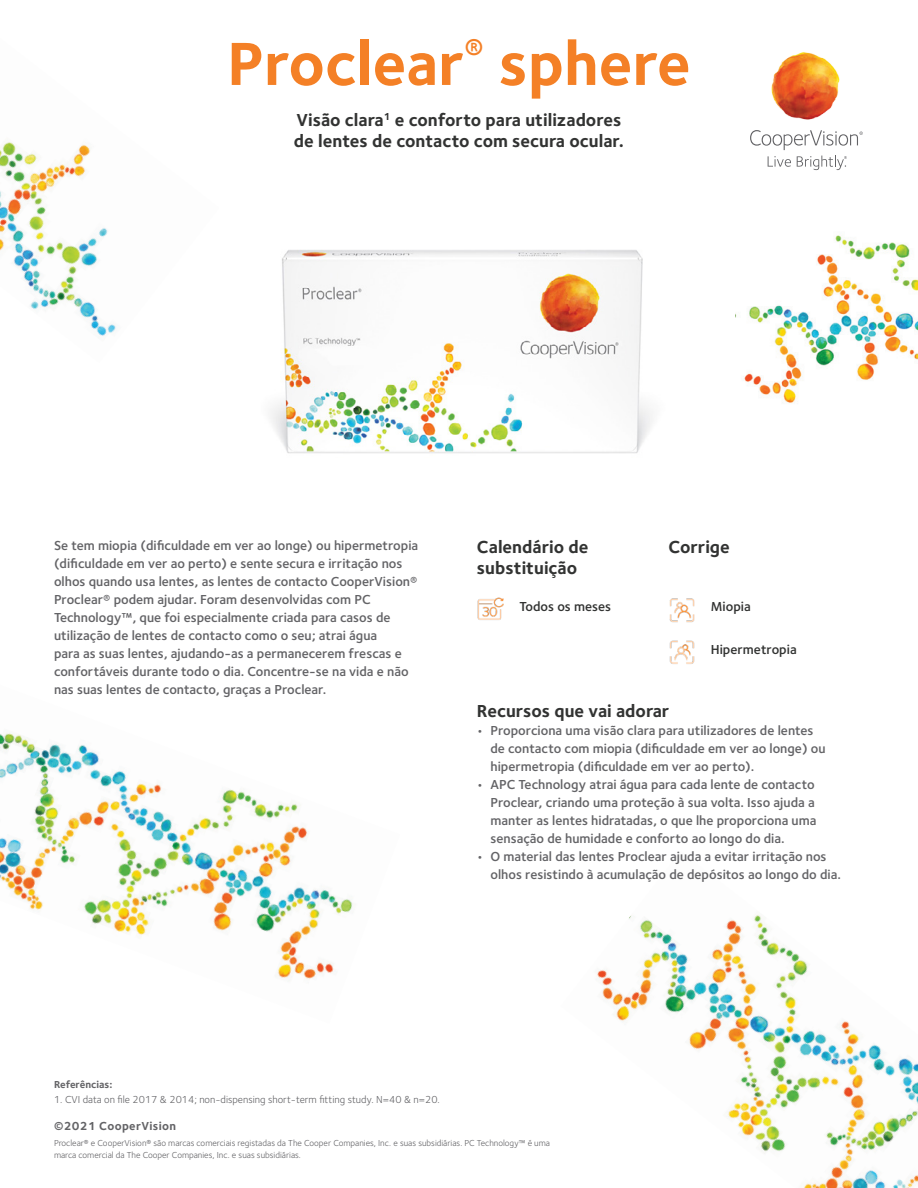
<style>
.page{position:relative;width:918px;height:1188px;background:#fff}
.page>*{position:absolute;margin:0;border:0;box-sizing:border-box;transform-origin:0 0}
.t1{font:700 63px "Foundry Sterling OT3";color:#f48026}
.Header_B{font:700 18px/21px "Foundry Sterling OT3";color:#323332}
.Header_C{font:700 18px/21px "Foundry Sterling OT3";color:#323332}
.body{font:600 13.5px/18px "Foundry Sterling OT3";color:#636366}
.icon_labels{font:600 13.5px "Foundry Sterling OT3";color:#323332}
.t2{font:700 12px "Foundry Sterling OT3";letter-spacing:.03em;color:#636366}
.references{font:10.5px "Foundry Sterling OT3";color:#636366}
.references-2{font:700 10.5px "Foundry Sterling OT3";color:#636366}
.trademark_note{font:9px/12px "Foundry Sterling OT3";color:#636366}
</style>
<div class="page">
<img style="left:0;top:733px;width:353px;height:246px">
<img style="left:596px;top:914px;width:322px;height:274px">
<img style="left:771px;top:52px;width:69px;height:68px">
<svg style="left:768px;top:156px;width:23px;height:11px"></svg>
<svg style="left:750px;top:130px;width:113px;height:20px"></svg>
<svg style="left:797px;top:156px;width:50px;height:14px"></svg>
<img style="left:736px;top:235px;width:182px;height:168px">
<img style="left:0;top:142px;width:116px;height:194px">
<img style="left:271px;top:250px;width:381px;height:204px">
<img style="left:477px;top:597px;width:27px;height:23px">
<img style="left:669px;top:598px;width:26px;height:25px">
<img style="left:669px;top:640px;width:26px;height:24px">
<p class="t1" style="left:227px;top:14px;width:465px">Proclear<sup>®</sup> sphere</p>
<p class="Header_B" style="left:294px;top:109px;width:332px">Visão clara<sup>1</sup> e conforto para utilizadores de lentes de contacto com secura ocular.</p>
<p class="body" style="left:54px;top:535px;width:366px">Se tem miopia (dificuldade em ver ao longe) ou hipermetropia (dificuldade em ver ao perto) e sente secura e irritação nos olhos quando usa lentes, as lentes de contacto CooperVision® Proclear® podem ajudar. Foram desenvolvidas com PC Technology™, que foi especialmente criada para casos de utilização de lentes de contacto como o seu; atrai água<br>para as suas lentes, ajudando-as a permanecerem frescas e confortáveis durante todo o dia. Concentre-se na vida e não nas suas lentes de contacto, graças a Proclear.</p>
<p class="Header_C" style="left:477px;top:535px;width:113px">Calendário de substituição</p>
<p class="Header_C" style="left:669px;top:535px;width:63px">Corrige</p>
<p class="icon_labels" style="left:519px;top:596px;width:93px">Todos os meses</p>
<p class="icon_labels" style="left:711px;top:596px;width:41px">Miopia</p>
<p class="icon_labels" style="left:711px;top:638px;width:87px">Hipermetropia</p>
<p class="Header_C" style="left:477px;top:699px;width:194px">Recursos que vai adorar</p>
<p class="body" style="left:490px;top:720px;width:337px;text-indent:-14px">• Proporciona uma visão clara para utilizadores de lentes de contacto com miopia (dificuldade em ver ao longe) ou hipermetropia (dificuldade em ver ao perto).</p>
<p class="body" style="left:490px;top:774px;width:327px;text-indent:-14px">• APC Technology atrai água para cada lente de contacto Proclear, criando uma proteção à sua volta. Isso ajuda a manter as lentes hidratadas, o que lhe proporciona uma sensação de humidade e conforto ao longo do dia.</p>
<p class="body" style="left:490px;top:846px;width:352px;text-indent:-14px">• O material das lentes Proclear ajuda a evitar irritação nos olhos resistindo à acumulação de depósitos ao longo do dia.</p>
<p class="references-2" style="left:54px;top:1076px;width:60px">Referências:</p>
<p class="references" style="left:54px;top:1092px;width:387px">1. CVI data on file 2017 &amp; 2014; non-dispensing short-term fitting study. N=40 &amp; n=20.</p>
<p class="t2" style="left:54px;top:1117px;width:124px">©2021 CooperVision</p>
<p class="trademark_note" style="left:54px;top:1136px;width:498px">Proclear® e CooperVision® são marcas comerciais registadas da The Cooper Companies, Inc. e suas subsidiárias. PC Technology™ é uma marca comercial da The Cooper Companies, Inc. e suas subsidiárias.</p>
</div>
